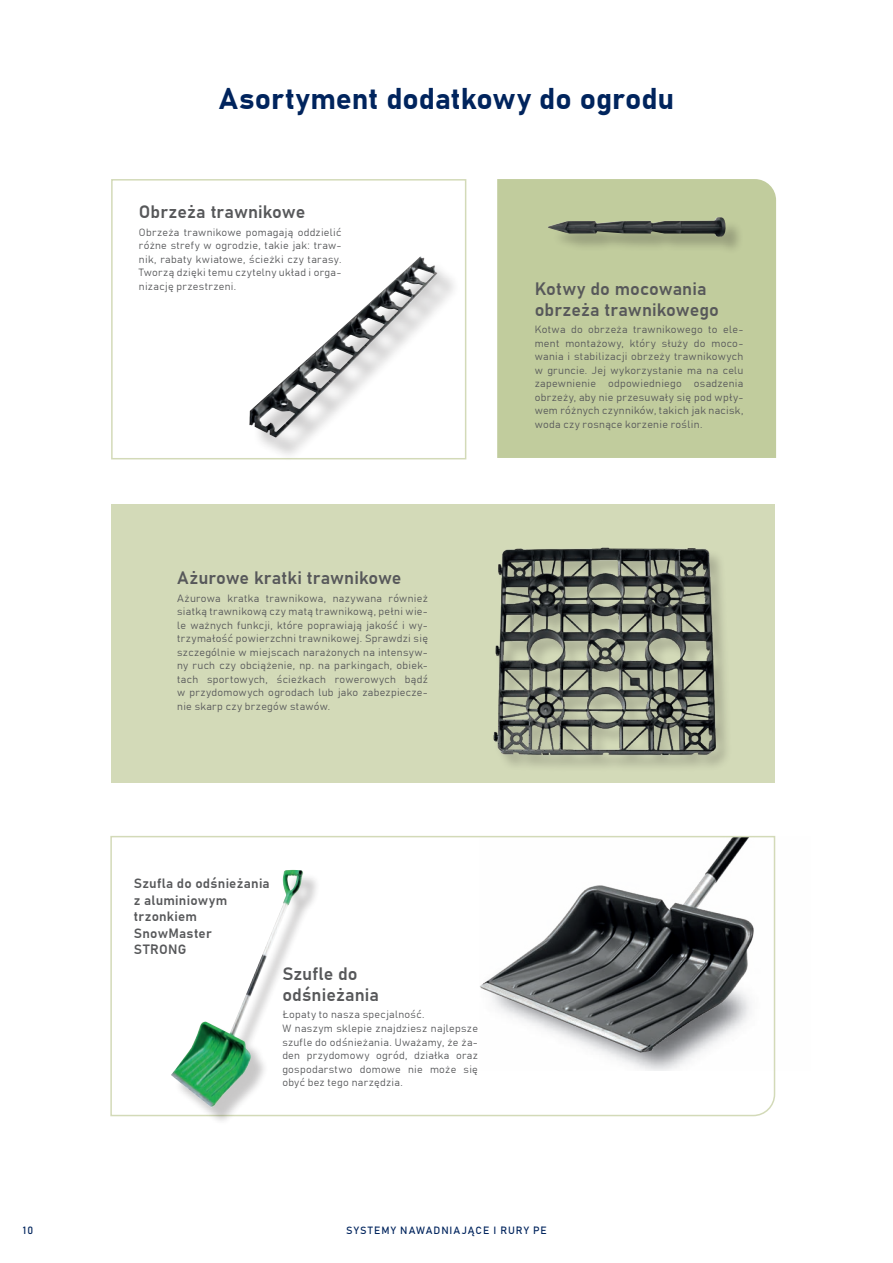
<style>
.page{position:relative;width:893px;height:1263px;background:#fff}
.page>*{position:absolute;margin:0;border:0;box-sizing:border-box;transform-origin:0 0}
.t1{font:30px "Bahnschrift";color:#00245d}
.t2{font:18px/21px "Bahnschrift";letter-spacing:.005em;color:#57585a}
.t3{font:13.5px/16.5px "Bahnschrift";letter-spacing:.015em;color:#57585a}
.t4{font:10.5px/13.5px "Bahnschrift";letter-spacing:.03em;color:#57585a;text-align:justify}
.t5{font:10.5px "Bahnschrift";letter-spacing:.09em;color:#00245d}
</style>
<div class="page">
<div style="left:497px;top:179px;width:279px;height:279px;background:#c1cc9d"></div>
<div style="left:111px;top:504px;width:663px;height:279px;background:#d3dab8"></div>
<svg style="left:110px;top:836px;width:666px;height:281px"></svg>
<div style="left:111px;top:179px;width:355px;height:280px;border:2px solid #d3dab8"></div>
<div style="left:253px;top:260px;width:208px;height:201px;background:#231f20;opacity:.25"></div>
<img style="left:249px;top:256px;width:189px;height:182px">
<img style="left:493px;top:547px;width:234px;height:220px">
<div style="left:551px;top:220px;width:193px;height:35px;background:#231f20;opacity:.25"></div>
<img style="left:548px;top:217px;width:178px;height:20px">
<div style="left:174px;top:872px;width:148px;height:254px;background:#231f20;opacity:.25"></div>
<img style="left:171px;top:870px;width:132px;height:237px">
<h1 class="t1" style="left:219px;top:76px;width:457px">Asortyment dodatkowy do ogrodu</h1>
<h2 class="t2" style="left:139px;top:200px;width:168px">Obrzeża trawnikowe</h2>
<p class="t4" style="left:139px;top:224px;width:204px">Obrzeża trawnikowe pomagają oddzielić różne strefy w ogrodzie, takie jak: traw&shy;nik, rabaty kwiatowe, ścieżki czy tarasy.<br>Tworzą dzięki temu czytelny układ i orga&shy;nizację przestrzeni.</p>
<h2 class="t2" style="left:177px;top:566px;width:226px">Ażurowe kratki trawnikowe</h2>
<p class="t4" style="left:177px;top:591px;width:252px">Ażurowa kratka trawnikowa, nazywana również siatką trawnikową czy matą trawnikową, pełni wie&shy;le ważnych funkcji, które poprawiają jakość i wy&shy;trzymałość powierzchni trawnikowej. Sprawdzi się szczególnie w miejscach narażonych na intensyw&shy;ny ruch czy obciążenie, np. na parkingach, obiek&shy;tach sportowych, ścieżkach rowerowych bądź w przydomowych ogrodach lub jako zabezpiecze&shy;nie skarp czy brzegów stawów.</p>
<h2 class="t2" style="left:535px;top:276px;width:186px">Kotwy do mocowania obrzeża trawnikowego</h2>
<p class="t4" style="left:535px;top:322px;width:210px">Kotwa do obrzeża trawnikowego to ele&shy;ment montażowy, który służy do moco&shy;wania i stabilizacji obrzeży trawnikowych w gruncie. Jej wykorzystanie ma na celu zapewnienie odpowiedniego osadzenia obrzeży, aby nie przesuwały się pod wpły&shy;wem różnych czynników, takich jak nacisk, woda czy rosnące korzenie roślin.</p>
<p class="t3" style="left:134px;top:874px;width:137px">Szufla do odśnieżania z aluminiowym trzonkiem<br>SnowMaster<br>STRONG</p>
<h2 class="t2" style="left:282px;top:962px;width:98px">Szufle do odśnieżania</h2>
<p class="t4" style="left:282px;top:1007px;width:197px;text-align:left">Łopaty to nasza specjalność.<br>W naszym sklepie znajdziesz najlepsze szufle do odśnieżania. Uważamy, że ża&shy;den przydomowy ogród, działka oraz gospodarstwo domowe nie może się obyć bez tego narzędzia.</p>
<p class="t5" style="left:23px;top:1222px;width:12px">10</p>
<p class="t5" style="left:346px;top:1222px;width:202px">SYSTEMY NAWADNIAJĄCE I RURY PE</p>
</div>
